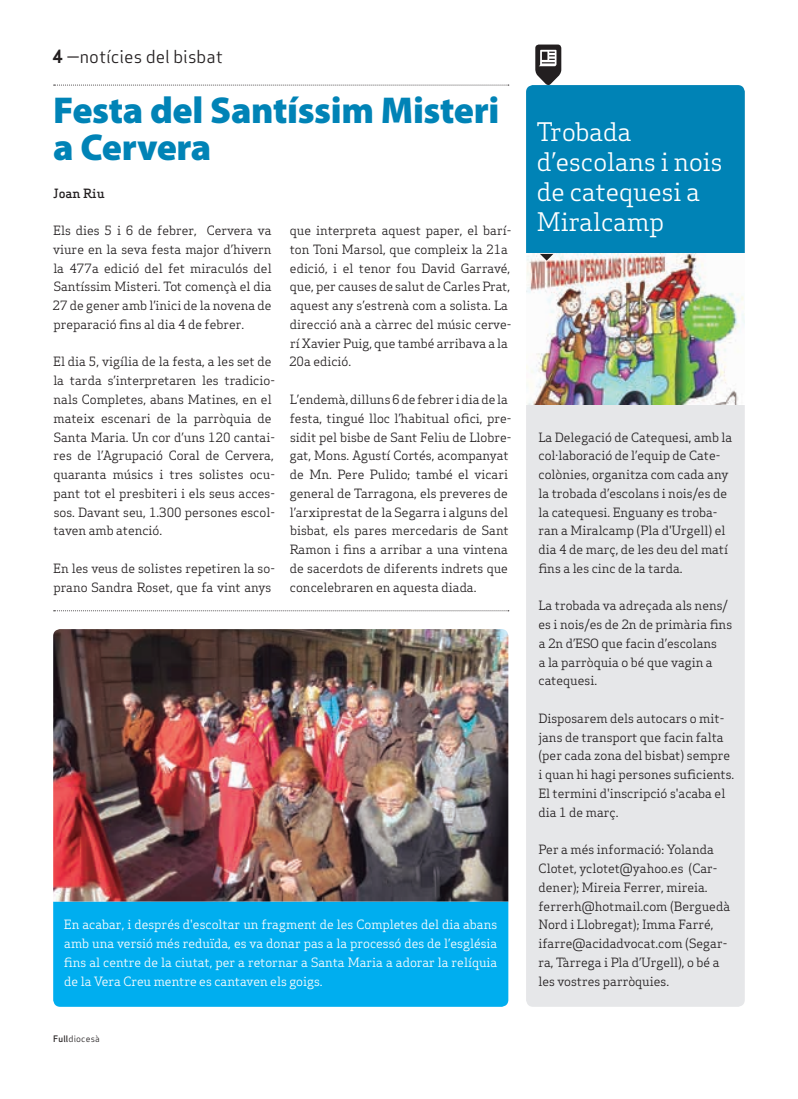
<style>
.page{position:relative;width:798px;height:1099px;background:#fff}
.page>*{position:absolute;margin:0;border:0;box-sizing:border-box;transform-origin:0 0}
.Titulars{font:900 37.5px/37.5px "Myriad Pro";letter-spacing:-.01em;color:#0083b6}
.Subtitol_Secció{font:25px/30px "Apex Serif";color:#fff}
.Capçalera{font:17.5px "Apex Sans Book T";color:#231f20}
.Text_General{font:12.5px/18.8px "Apex Serif";color:#231f20}
.Text_General-2{font:12.5px/18.8px "Apex Serif";color:#fff;text-align:justify}
.Autors{font:500 12.5px "Apex Serif";color:#231f20}
.Data_Peu{font:8.75px "Apex Sans Book T";letter-spacing:.02em;color:#231f20}
.s1{font-family:"Apex Sans Bold T"}
.s2{font-family:"Apex Sans Medium T"}
</style>
<div class="page">
<svg style="left:54px;top:85px;width:454px;height:1px"></svg>
<div style="left:53px;top:901px;width:455px;height:105px;background:#00aeef"></div>
<img style="left:53px;top:629px;width:455px;height:272px">
<svg style="left:54px;top:610px;width:454px;height:1px"></svg>
<div style="left:526px;top:85px;width:218px;height:921px;background:#e6e7e9;border-radius:7px"></div>
<div style="left:526px;top:85px;width:218px;height:169px;background:#0083b6"></div>
<img style="left:526px;top:254px;width:218px;height:150px">
<svg style="left:539px;top:254px;width:14px;height:6px"></svg>
<svg style="left:535px;top:45px;width:26px;height:41px"></svg>
<p class="Capçalera" style="left:52px;top:46px;width:172px"><span class="s1">4</span> —notícies del bisbat</p>
<p class="Titulars" style="left:53px;top:90px;width:447px">Festa del Santíssim Misteri a Cervera</p>
<p class="Autors" style="left:53px;top:185px;width:53px">Joan Riu</p>
<p class="Text_General" style="left:53px;top:221px;width:220px;text-align:justify">Els dies 5 i 6 de febrer, Cervera va viure en la seva festa major d’hivern la 477a edició del fet miraculós del Santíssim Misteri. Tot començà el dia 27 de gener amb l’inici de la novena de preparació fins al dia 4 de febrer.</p>
<p class="Text_General" style="left:53px;top:352px;width:223px">El dia 5, vigília de la festa, a les set de la tarda s’interpretaren les tradicio&shy;nals Completes, abans Matines, en el mateix escenari de la parròquia de Santa Maria. Un cor d’uns 120 cantai&shy;res de l’Agrupació Coral de Cervera, quaranta músics i tres solistes ocu&shy;pant tot el presbiteri i els seus acces&shy;sos. Davant seu, 1.300 persones escol&shy;taven amb atenció.</p>
<p class="Text_General" style="left:53px;top:558px;width:223px">En les veus de solistes repetiren la so&shy;prano Sandra Roset, que fa vint anys</p>
<p class="Text_General" style="left:289px;top:221px;width:224px">que interpreta aquest paper, el barí&shy;ton Toni Marsol, que compleix la 21a edició, i el tenor fou David Garravé, que, per causes de salut de Carles Prat, aquest any s’estrenà com a solista. La direcció anà a càrrec del músic cerve&shy;rí Xavier Puig, que també arribava a la 20a edició.</p>
<p class="Text_General" style="left:289px;top:390px;width:223px">L’endemà, dilluns 6 de febrer i dia de la festa, tingué lloc l’habitual ofici, pre&shy;sidit pel bisbe de Sant Feliu de Llobre&shy;gat, Mons. Agustí Cortés, acompanyat de Mn. Pere Pulido; també el vicari general de Tarragona, els preveres de l’arxiprestat de la Segarra i alguns del bisbat, els pares mercedaris de Sant Ramon i fins a arribar a una vintena de sacerdots de diferents indrets que concelebraren en aquesta diada.</p>
<p class="Text_General-2" style="left:64px;top:915px;width:435px">En acabar, i després d'escoltar un fragment de les Completes del dia abans amb una versió més reduïda, es va donar pas a la processó des de l’església fins al centre de la ciutat, per a retornar a Santa Maria a adorar la relíquia de la Vera Creu mentre es cantaven els goigs.</p>
<p class="Data_Peu" style="left:53px;top:1032px;width:48px"><span class="s2">Full</span>diocesà</p>
<p class="Subtitol_Secció" style="left:536px;top:117px;width:187px">Trobada d’escolans i nois de catequesi a<br>Miralcamp</p>
<p class="Text_General" style="left:538px;top:427px;width:195px">La Delegació de Catequesi, amb la col·laboració de l’equip de Cate&shy;colònies, organitza com cada any la trobada d’escolans i nois/es de la catequesi. Enguany es troba&shy;ran a Miralcamp (Pla d'Urgell) el dia 4 de març, de les deu del matí fins a les cinc de la tarda.</p>
<p class="Text_General" style="left:538px;top:596px;width:195px">La trobada va adreçada als nens/ es i nois/es de 2n de primària fins a 2n d’ESO que facin d’escolans<br>a la parròquia o bé que vagin a catequesi.</p>
<p class="Text_General" style="left:538px;top:708px;width:197px">Disposarem dels autocars o mit&shy;jans de transport que facin falta (per cada zona del bisbat) sempre i quan hi hagi persones suficients.<br>El termini d'inscripció s'acaba el dia 1 de març.</p>
<p class="Text_General" style="left:538px;top:840px;width:193px">Per a més informació: Yolanda<br>Clotet, yclotet@yahoo.es (Car&shy;dener); Mireia Ferrer, mireia. ferrerh@hotmail.com (Berguedà<br>Nord i Llobregat); Imma Farré, ifarre@acidadvocat.com (Segar&shy;ra, Tàrrega i Pla d’Urgell), o bé a les vostres parròquies.</p>
</div>
